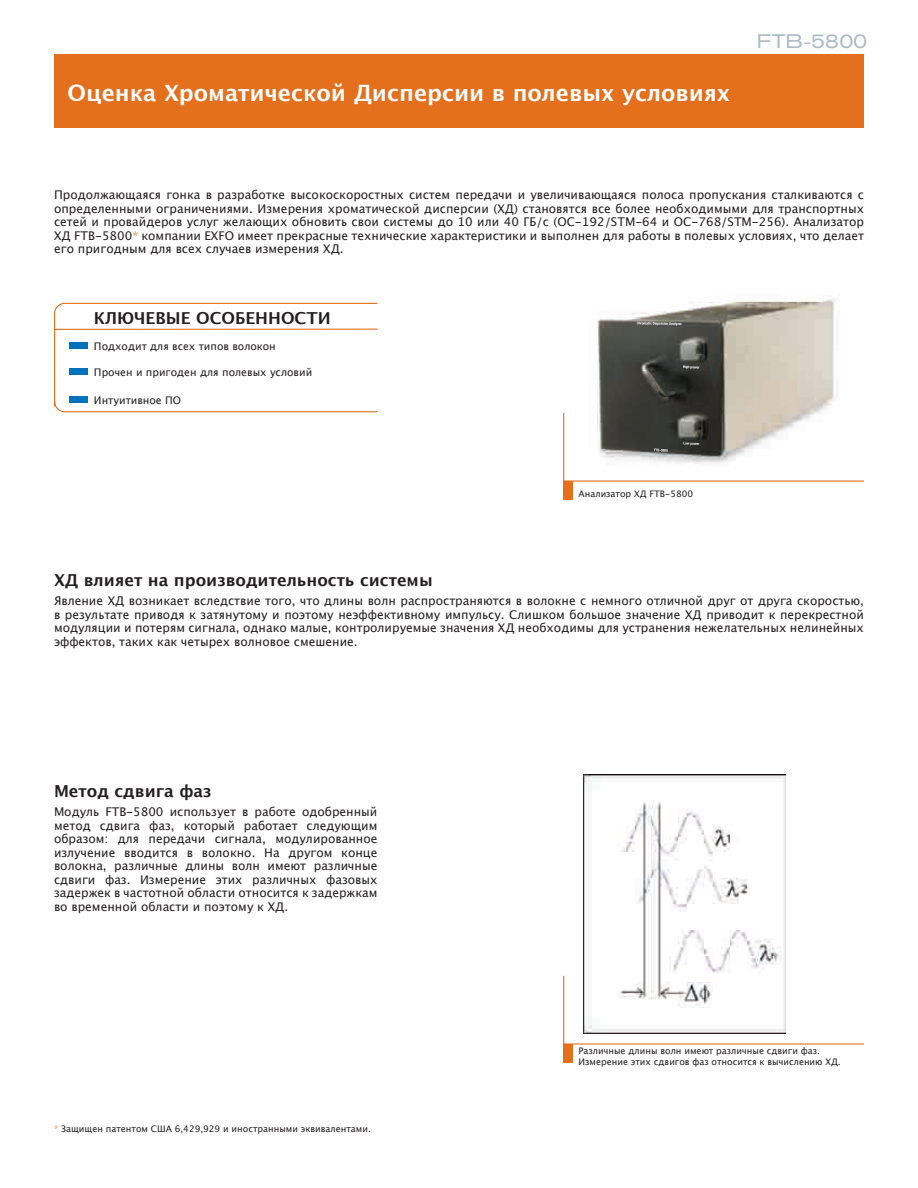
<style>
.page{position:relative;width:918px;height:1188px;background:#fff}
.page>*{position:absolute;margin:0;border:0;box-sizing:border-box;transform-origin:0 0}
.t1{font:700 22.5px "Lucida Grande";color:#fff}
.t2{font:expanded 19.5px "Akzidenz Grotesk BE";letter-spacing:.02em;color:#aabac3}
.t3{font:700 16.5px "Lucida Grande";color:#231f20}
.t4{font:12px/13.5px "Lucida Grande";color:#231f20;text-align:justify}
.t5{font:10.5px "Lucida Grande";color:#231f20}
.t6{font:9px/10.8px "Lucida Grande";color:#231f20}
.s1{color:#e4701e}
</style>
<div class="page">
<img style="left:597px;top:299px;width:241px;height:113px">
<img style="left:683px;top:365px;width:16px;height:4px">
<img style="left:637px;top:322px;width:25px;height:3px">
<div style="left:54px;top:54px;width:810px;height:74px;background:#e4701e"></div>
<svg style="left:54px;top:302px;width:324px;height:111px"></svg>
<svg style="left:563px;top:412px;width:301px;height:70px"></svg>
<div style="left:563px;top:481px;width:10px;height:19px;background:#e4701e"></div>
<hr style="left:54px;top:329px;width:323px;height:1px;background:#e4701e">
<div style="left:69px;top:342px;width:18px;height:6px;background:#0072bc"></div>
<div style="left:69px;top:369px;width:18px;height:6px;background:#0072bc"></div>
<div style="left:69px;top:397px;width:18px;height:6px;background:#0072bc"></div>
<svg style="left:563px;top:975px;width:301px;height:70px"></svg>
<div style="left:563px;top:1044px;width:10px;height:18px;background:#e4701e"></div>
<img style="left:583px;top:774px;width:203px;height:259px">
<h1 class="t1" style="left:68px;top:79px;width:664px">Оценка Хроматической Дисперсии в полевых условиях</h1>
<h2 class="t2" style="left:757px;top:35px;width:112px">FTB-5800</h2>
<p class="t4" style="left:54px;top:188px;width:812px">Продолжающаяся гонка в разработке высокоскоростных систем передачи и увеличивающаяся полоса пропускания сталкиваются с определенными ограничениями. Измерения хроматической дисперсии (ХД) становятся все более необходимыми для транспортных сетей и провайдеров услуг желающих обновить свои системы до 10 или 40 ГБ/с (OC-192/STM-64 и OC-768/STM-256). Анализатор ХД FTB-5800<span class="s1">*</span> компании EXFO имеет прекрасные технические характеристики и выполнен для работы в полевых условиях, что делает его пригодным для всех случаев измерения ХД.</p>
<h3 class="t3" style="left:94px;top:308px;width:238px">КЛЮЧЕВЫЕ ОСОБЕННОСТИ</h3>
<p class="t5" style="left:94px;top:340px;width:183px">Подходит для всех типов волокон</p>
<p class="t5" style="left:94px;top:366px;width:220px">Прочен и пригоден для полевых условий</p>
<p class="t5" style="left:94px;top:394px;width:89px">Интуитивное ПО</p>
<p class="t6" style="left:579px;top:488px;width:116px">Анализатор ХД FTB-5800</p>
<h3 class="t3" style="left:54px;top:570px;width:380px">ХД влияет на производительность системы</h3>
<p class="t4" style="left:54px;top:594px;width:811px">Явление ХД возникает вследствие того, что длины волн распространяются в волокне с немного отличной друг от друга скоростью, в результате приводя к затянутому и поэтому неэффективному импульсу. Слишком большое значение ХД приводит к перекрестной модуляции и потерям сигнала, однако малые, контролируемые значения ХД необходимы для устранения нежелательных нелинейных эффектов, таких как четырех волновое смешение.</p>
<h3 class="t3" style="left:54px;top:781px;width:159px">Метод сдвига фаз</h3>
<p class="t4" style="left:54px;top:805px;width:325px">Модуль FTB-5800 использует в работе одобренный метод сдвига фаз, который работает следующим образом: для передачи сигнала, модулированное излучение вводится в волокно. На другом конце волокна, различные длины волн имеют различные сдвиги фаз. Измерение этих различных фазовых задержек в частотной области относится к задержкам во временной области и поэтому к ХД.</p>
<p class="t6" style="left:54px;top:1124px;width:319px"><span class="s1">*</span> Защищен патентом США 6,429,929 и иностранными эквивалентами.</p>
<p class="t6" style="left:579px;top:1045px;width:264px">Различные длины волн имеют различные сдвиги фаз.<br>Измерение этих сдвигов фаз относится к вычислению ХД.</p>
</div>
